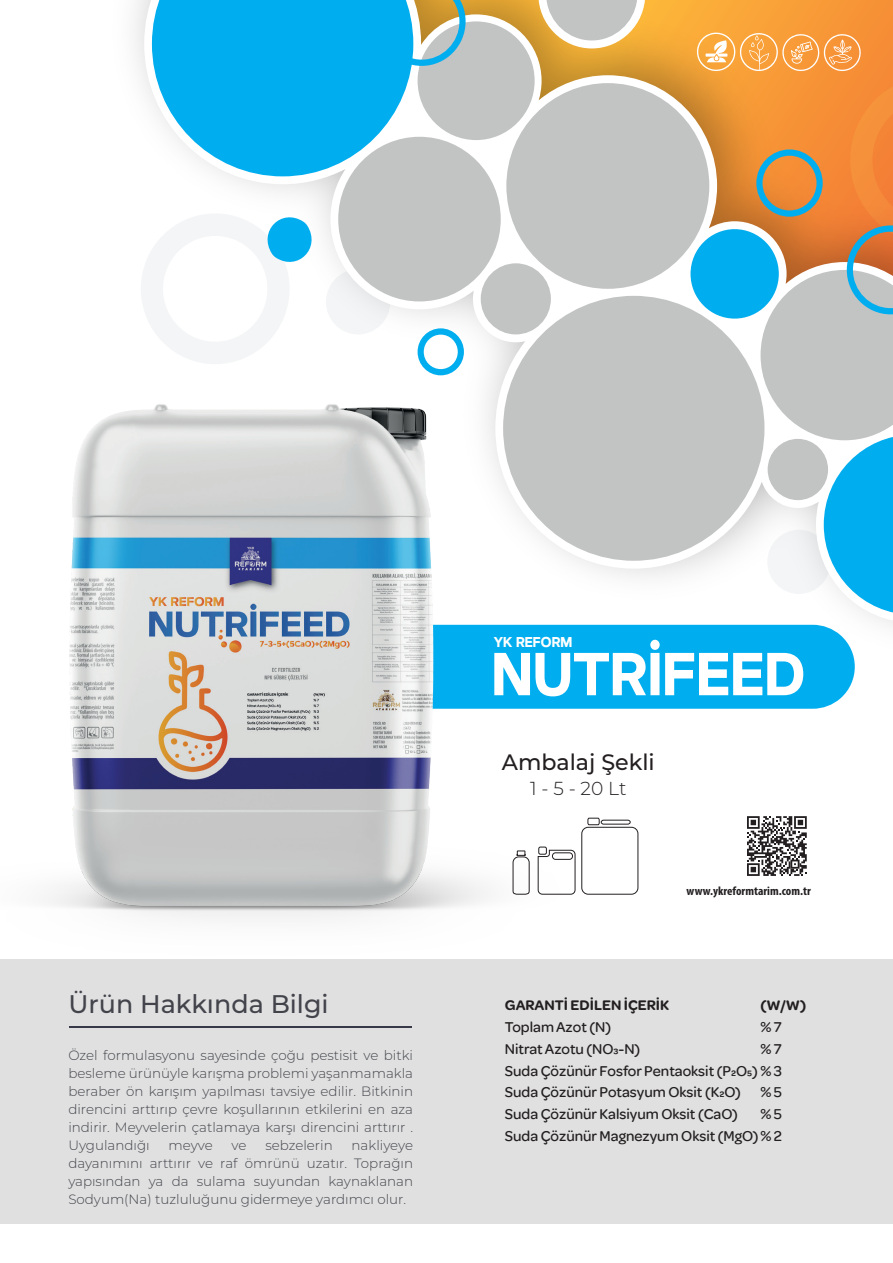
<style>
.page{position:relative;width:893px;height:1263px;background:#fff}
.page>*{position:absolute;margin:0;border:0;box-sizing:border-box;transform-origin:0 0}
.t1{font:700 60.45px "Artegra Sans";color:#fff;scale:.92 1}
.t2{font:500 25.5px "Montserrat";color:#43434c}
.t3{font:500 22.35px "Montserrat";color:#231f20}
.t4{font:300 18.75px "Montserrat";color:#231f20}
.t5{font:500 15px/21.9px "Omnes";color:#231f20}
.t6{font:600 15px "Omnes";color:#231f20}
.t7{font:700 14.25px "Artegra Sans";color:#fff;scale:.92 1}
.t8{font:300 13.5px/18px "Montserrat";color:#43434c;text-align:justify}
.t9{font:700 condensed 12.3px "Myriad Pro";color:#231f20;scale:1.04 1}
</style>
<div class="page">
<svg style="left:144px;top:0;width:749px;height:622px"></svg>
<svg style="left:152px;top:0;width:261px;height:176px;background:#1fb7f0"></svg>
<svg style="left:338px;top:137px;width:555px;height:424px;background:#c9cccd"></svg>
<svg style="left:824px;top:435px;width:69px;height:180px"></svg>
<svg style="left:418px;top:0;width:291px;height:289px;background:#cec4b3"></svg>
<svg style="left:142px;top:207px;width:179px;height:70px"></svg>
<svg style="left:378px;top:0;width:88px;height:66px;background:#6eb7c3"></svg>
<div style="left:0;top:959px;width:893px;height:264px;background:#dfe0df"></div>
<div style="left:620px;top:625px;width:235px;height:84px;background:#00aeef"></div>
<img style="left:47px;top:277px;width:573px;height:642px">
<svg style="left:747px;top:816px;width:60px;height:60px"></svg>
<svg style="left:512px;top:850px;width:18px;height:45px"></svg>
<svg style="left:537px;top:817px;width:102px;height:78px"></svg>
<svg style="left:696px;top:32px;width:197px;height:282px;background:#c89d6a"></svg>
<hr style="left:70px;top:1027px;width:342px;height:1px;background:#393a49">
<p class="t7" style="left:494px;top:631px;width:87px">YK REFORM</p>
<h1 class="t1" style="left:492px;top:629px;width:342px">NUTRİFEED</h1>
<h3 class="t3" style="left:502px;top:746px;width:155px">Ambalaj Şekli</h3>
<h3 class="t4" style="left:530px;top:775px;width:98px">1 - 5 - 20 Lt</h3>
<p class="t9" style="left:686px;top:883px;width:121px">www.ykreformtarim.com.tr</p>
<h2 class="t2" style="left:68px;top:986px;width:262px">Ürün Hakkında Bilgi</h2>
<p class="t6" style="left:505px;top:994px;width:166px">GARANTİ EDİLEN İÇERİK</p>
<p class="t5" style="left:505px;top:1015px;width:279px">Toplam Azot (N)<br>Nitrat Azotu (NO3-N)<br>Suda Çözünür Fosfor Pentaoksit (P2O5) % 3<br>Suda Çözünür Potasyum Oksit (K2O)<br>Suda Çözünür Kalsiyum Oksit (CaO)<br>Suda Çözünür Magnezyum Oksit (MgO)% 2</p>
<p class="t6" style="left:760px;top:994px;width:47px">(W/W)</p>
<p class="t5" style="left:760px;top:1015px;width:23px">% 7 % 7</p>
<p class="t5" style="left:760px;top:1080px;width:23px">% 5 % 5</p>
<p class="t8" style="left:68px;top:1046px;width:346px">Özel formulasyonu sayesinde çoğu pestisit ve bitki besleme ürünüyle karışma problemi yaşanmamakla beraber ön karışım yapılması tavsiye edilir. Bitkinin direncini arttırıp çevre koşullarının etkilerini en aza indirir. Meyvelerin çatlamaya karşı direncini arttırır .<br>Uygulandığı</p>
<p class="t8" style="left:68px;top:1136px;width:346px;text-indent:283px">nakliyeye dayanımını arttırır ve raf ömrünü uzatır. Toprağın yapısından ya da sulama suyundan kaynaklanan Sodyum(Na) tuzluluğunu gidermeye yardımcı olur.</p>
<p class="t8" style="left:169px;top:1136px;width:46px">meyve</p>
<p class="t8" style="left:232px;top:1136px;width:16px">ve</p>
<p class="t8" style="left:265px;top:1136px;width:69px">sebzelerin</p>
</div>
